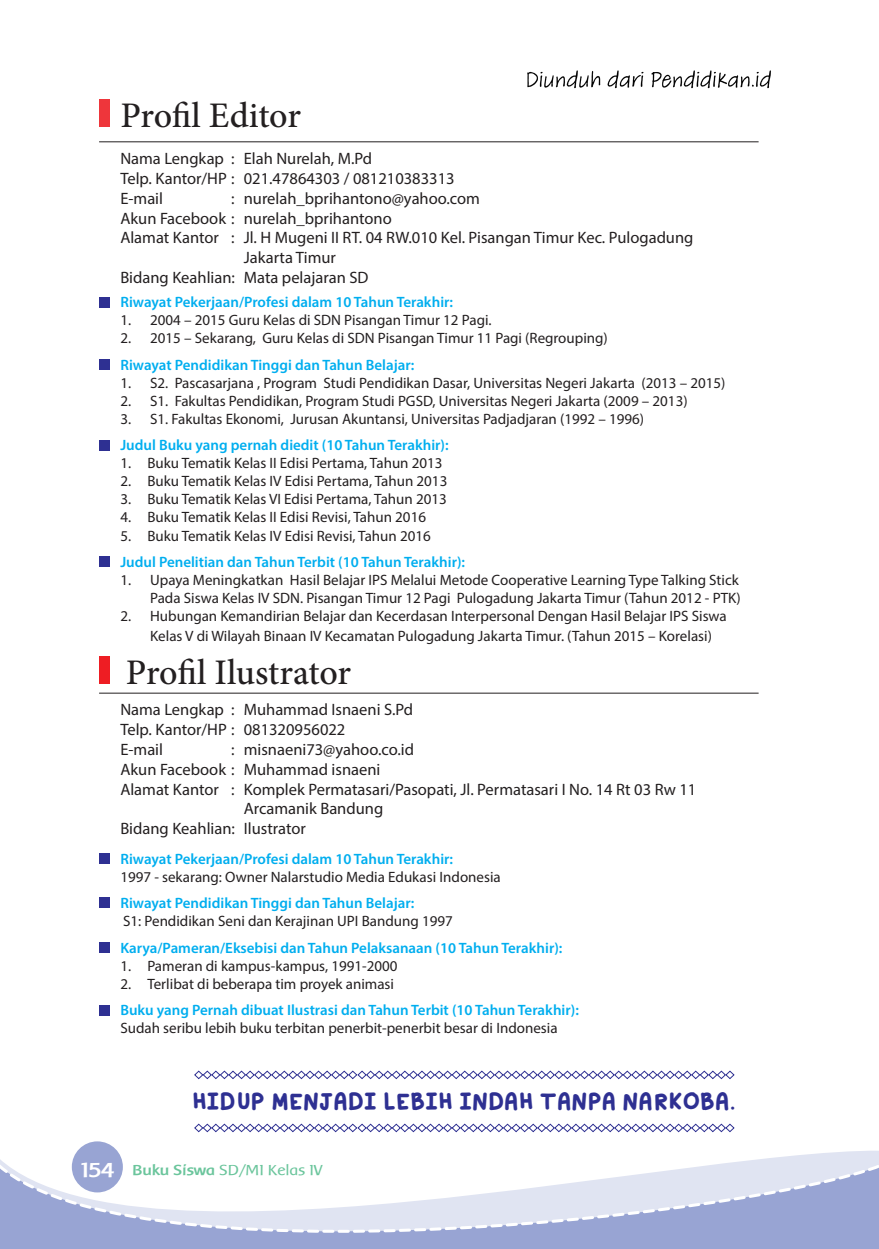
<style>
.page{position:relative;width:879px;height:1249px;background:#fff}
.page>*{position:absolute;margin:0;border:0;box-sizing:border-box;transform-origin:0 0}
.t1{font:500 36px "Minion Pro";letter-spacing:-.01em;color:#231f20}
.t2{font:21.6px "KB Cloudy Day";color:#2e3092}
.t3{font:16.5px/19.8px "Myriad Pro";color:#231f20}
.t4{font:15px/18px "Myriad Pro";color:#231f20;text-align:right}
.t5{font:600 15px "Myriad Pro";color:#00aeef}
.t6{font:15px "Baar Metanoia";color:#6bc59c}
.s1{font-weight:700;font-size:21px;color:#fff}
.s2{font-weight:700}
</style>
<div class="page">
<hr style="left:99px;top:141px;width:659px;height:1px;background:#231f20">
<div style="left:99px;top:297px;width:11px;height:10px;background:#2e3092"></div>
<div style="left:99px;top:359px;width:11px;height:11px;background:#2e3092"></div>
<div style="left:99px;top:440px;width:11px;height:10px;background:#2e3092"></div>
<div style="left:99px;top:556px;width:11px;height:11px;background:#2e3092"></div>
<div style="left:99px;top:656px;width:11px;height:28px;background:#ee1d23"></div>
<hr style="left:99px;top:693px;width:659px;height:1px;background:#231f20">
<div style="left:99px;top:853px;width:11px;height:10px;background:#2e3092"></div>
<div style="left:99px;top:897px;width:11px;height:11px;background:#2e3092"></div>
<div style="left:99px;top:942px;width:11px;height:10px;background:#2e3092"></div>
<div style="left:99px;top:1004px;width:11px;height:11px;background:#2e3092"></div>
<div style="left:99px;top:99px;width:11px;height:28px;background:#ee363b"></div>
<svg style="left:0;top:1148px;width:878px;height:100px"></svg>
<svg style="left:194px;top:1070px;width:540px;height:9px"></svg>
<svg style="left:194px;top:1123px;width:540px;height:9px"></svg>
<img style="left:527px;top:70px;width:244px;height:19px">
<h1 class="t1" style="left:120px;top:91px;width:182px">Profil Editor</h1>
<p class="t3" style="left:120px;top:148px;width:336px">Nama Lengkap : Elah Nurelah, M.Pd<br>Telp. Kantor/HP : 021.47864303 / 081210383313<br>E-mail</p>
<p class="t3" style="left:231px;top:188px;width:250px">: nurelah_bprihantono@yahoo.com</p>
<p class="t3" style="left:120px;top:208px;width:273px">Akun Facebook : nurelah_bprihantono</p>
<p class="t3" style="left:120px;top:227px;width:574px">Alamat Kantor : Jl. H Mugeni II RT. 04 RW.010 Kel. Pisangan Timur Kec. Pulogadung</p>
<p class="t3" style="left:244px;top:247px;width:94px">Jakarta Timur</p>
<p class="t3" style="left:120px;top:267px;width:249px">Bidang Keahlian: Mata pelajaran SD</p>
<p class="t5" style="left:120px;top:293px;width:334px">Riwayat Pekerjaan/Profesi dalam 10 Tahun Terakhir:</p>
<p class="t4" style="left:120px;top:311px;width:372px">1. 2004 – 2015 Guru Kelas di SDN Pisangan Timur 12 Pagi.</p>
<p class="t4" style="left:120px;top:329px;width:489px">2. 2015 – Sekarang, Guru Kelas di SDN Pisangan Timur 11 Pagi (Regrouping)</p>
<p class="t5" style="left:120px;top:355px;width:295px">Riwayat Pendidikan Tinggi dan Tahun Belajar:</p>
<p class="t4" style="left:120px;top:373px;width:606px">1. S2. Pascasarjana , Program Studi Pendidikan Dasar, Universitas Negeri Jakarta (2013 – 2015)</p>
<p class="t4" style="left:120px;top:391px;width:568px">2. S1. Fakultas Pendidikan, Program Studi PGSD, Universitas Negeri Jakarta (2009 – 2013)</p>
<p class="t4" style="left:120px;top:409px;width:525px">3. S1. Fakultas Ekonomi, Jurusan Akuntansi, Universitas Padjadjaran (1992 – 1996)</p>
<p class="t5" style="left:120px;top:436px;width:330px">Judul Buku yang pernah diedit (10 Tahun Terakhir):</p>
<p class="t4" style="left:120px;top:454px;width:323px">1. Buku Tematik Kelas II Edisi Pertama, Tahun 2013</p>
<p class="t4" style="left:120px;top:472px;width:328px">2. Buku Tematik Kelas IV Edisi Pertama, Tahun 2013</p>
<p class="t4" style="left:120px;top:490px;width:328px">3. Buku Tematik Kelas VI Edisi Pertama, Tahun 2013</p>
<p class="t4" style="left:120px;top:508px;width:307px">4. Buku Tematik Kelas II Edisi Revisi, Tahun 2016</p>
<p class="t4" style="left:120px;top:526px;width:312px">5. Buku Tematik Kelas IV Edisi Revisi, Tahun 2016</p>
<p class="t5" style="left:120px;top:552px;width:346px">Judul Penelitian dan Tahun Terbit (10 Tahun Terakhir):</p>
<p class="t4" style="left:120px;top:570px;width:622px">1. Upaya Meningkatkan Hasil Belajar IPS Melalui Metode Cooperative Learning Type Talking Stick<br>Pada Siswa Kelas IV SDN. Pisangan Timur 12 Pagi Pulogadung Jakarta Timur (Tahun 2012 - PTK)</p>
<p class="t4" style="left:150px;top:606px;width:578px;line-height:19.8px;text-align:left;text-indent:-30px">2. Hubungan Kemandirian Belajar dan Kecerdasan Interpersonal Dengan Hasil Belajar IPS Siswa<br>Kelas V di Wilayah Binaan IV Kecamatan Pulogadung Jakarta Timur. (Tahun 2015 – Korelasi)</p>
<h1 class="t1" style="left:126px;top:648px;width:226px">Profil Ilustrator</h1>
<p class="t3" style="left:120px;top:699px;width:294px">Nama Lengkap : Muhammad Isnaeni S.Pd<br>Telp. Kantor/HP : 081320956022<br>E-mail</p>
<p class="t3" style="left:231px;top:739px;width:184px">: misnaeni73@yahoo.co.id</p>
<p class="t3" style="left:120px;top:759px;width:261px">Akun Facebook : Muhammad isnaeni</p>
<p class="t3" style="left:120px;top:779px;width:577px">Alamat Kantor : Komplek Permatasari/Pasopati, Jl. Permatasari I No. 14 Rt 03 Rw 11</p>
<p class="t3" style="left:244px;top:798px;width:141px">Arcamanik Bandung</p>
<p class="t3" style="left:120px;top:818px;width:187px">Bidang Keahlian: Ilustrator</p>
<p class="t5" style="left:120px;top:849px;width:334px">Riwayat Pekerjaan/Profesi dalam 10 Tahun Terakhir:</p>
<p class="t4" style="left:120px;top:867px;width:382px">1997 - sekarang: Owner Nalarstudio Media Edukasi Indonesia</p>
<p class="t5" style="left:120px;top:893px;width:295px">Riwayat Pendidikan Tinggi dan Tahun Belajar:</p>
<p class="t4" style="left:123px;top:912px;width:331px">S1: Pendidikan Seni dan Kerajinan UPI Bandung 1997</p>
<p class="t5" style="left:120px;top:938px;width:443px">Karya/Pameran/Eksebisi dan Tahun Pelaksanaan (10 Tahun Terakhir):</p>
<p class="t4" style="left:120px;top:956px;width:279px">1. Pameran di kampus-kampus, 1991-2000</p>
<p class="t4" style="left:120px;top:974px;width:275px">2. Terlibat di beberapa tim proyek animasi</p>
<p class="t5" style="left:120px;top:1000px;width:460px">Buku yang Pernah dibuat Ilustrasi dan Tahun Terbit (10 Tahun Terakhir):</p>
<p class="t4" style="left:120px;top:1019px;width:438px">Sudah seribu lebih buku terbitan penerbit-penerbit besar di Indonesia</p>
<h2 class="t2" style="left:193px;top:1091px;width:545px">HIDUP MENJADI LEBIH INDAH TANPA NARKOBA.</h2>
<p class="t6" style="left:81px;top:1161px;width:243px"><span class="s1">154</span> <span class="s2">Buku Siswa</span> SD/MI Kelas IV</p>
</div>
